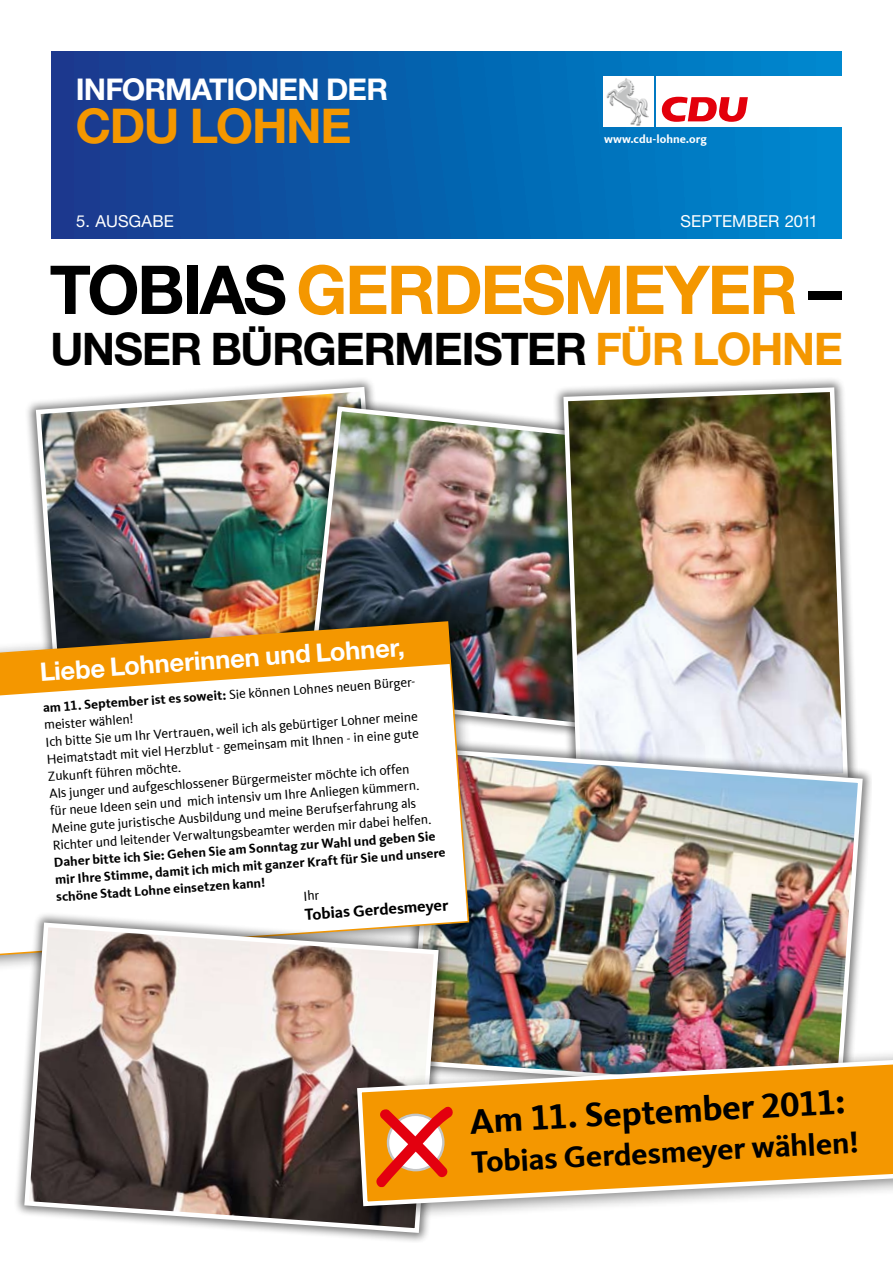
<style>
.page{position:relative;width:893px;height:1263px;background:#fff}
.page>*{position:absolute;margin:0;border:0;box-sizing:border-box;transform-origin:0 0}
.t1{font:700 67.5px "CDU Helvetica";letter-spacing:.005em;color:#f49700}
.t2{font:700 48px "CDU Helvetica";letter-spacing:.01em;color:#f49700}
.t3{font:700 45px "CDU Helvetica";letter-spacing:.01em;color:#000}
.t4{font:700 36px "CDU Kievit Tab";color:#000}
.t5{font:700 31.5px "CDU Kievit Tab";color:#000}
.t6{font:700 30px "CDU Helvetica";letter-spacing:.015em;color:#fff}
.t7{font:700 25.5px "CDU Helvetica";color:#fff}
.t8{font:16.5px "CDU Helvetica";letter-spacing:.045em;color:#fff}
.t9{font:700 16.5px "CDU Kievit Tab";color:#000}
.t10{font:13.5px/17.2px "CDU Kievit Tab";color:#000}
.t11{font:700 13.5px/17.2px "CDU Kievit Tab";color:#000}
.t12{font:700 12px "CDU Kievit Tab";color:#fff}
.s1{color:#000}
.s2{color:#f49700}
.s3{font-weight:700}
</style>
<div class="page">
<div style="left:23px;top:374px;width:369px;height:310px;background:#000;opacity:.5"></div>
<img style="left:33px;top:384px;width:352px;height:226px">
<div style="left:294px;top:394px;width:354px;height:345px;background:#000;opacity:.5"></div>
<img style="left:305px;top:404px;width:246px;height:329px">
<div style="left:551px;top:375px;width:307px;height:421px;background:#000;opacity:.5"></div>
<img style="left:561px;top:385px;width:289px;height:351px">
<div style="left:397px;top:736px;width:475px;height:368px;background:#000;opacity:.5"></div>
<img style="left:448px;top:746px;width:417px;height:300px">
<div style="left:51px;top:51px;width:791px;height:187px;background:linear-gradient(to right,#17398d,#008cd1)"></div>
<div style="left:604px;top:77px;width:50px;height:50px;background:#fff"></div>
<img style="left:607px;top:78px;width:42px;height:48px">
<div style="left:657px;top:77px;width:172px;height:50px;background:#fff"></div>
<svg style="left:661px;top:97px;width:87px;height:25px"></svg>
<div style="left:799px;top:77px;width:43px;height:50px;background:#fff"></div>
<div style="left:0;top:610px;width:484px;height:366px;background:#000;opacity:.5"></div>
<svg style="left:0;top:620px;width:470px;height:342px"></svg>
<div style="left:12px;top:910px;width:436px;height:332px;background:#000;opacity:.5"></div>
<svg style="left:22px;top:920px;width:419px;height:315px"></svg>
<div style="left:345px;top:1046px;width:548px;height:176px;background:#000;opacity:.5"></div>
<svg style="left:355px;top:1056px;width:538px;height:152px;background:#e4a33d"></svg>
<svg style="left:373px;top:1105px;width:83px;height:83px"></svg>
<svg style="left:305px;top:890px;width:14px;height:11px"></svg>
<h3 class="t6" style="left:77px;top:70px;width:312px">INFORMATIONEN DER</h3>
<h2 class="t2" style="left:77px;top:96px;width:275px">CDU LOHNE</h2>
<p class="t12" style="left:604px;top:132px;width:104px">www.cdu-lohne.org</p>
<p class="t8" style="left:77px;top:211px;width:99px">5. AUSGABE</p>
<p class="t8" style="left:681px;top:211px;width:137px">SEPTEMBER 2011</p>
<h1 class="t1" style="left:51px;top:248px;width:792px"><span class="s1">TOBIAS</span> GERDESMEYER <span class="s1">–</span></h1>
<h3 class="t3" style="left:51px;top:321px;width:792px">UNSER BÜRGERMEISTER <span class="s2">FÜR LOHNE</span></h3>
<h3 class="t7" style="left:39px;top:656px;width:369px;rotate:-4deg">LIEBE LOHNERINNEN UND LOHNER,</h3>
<p class="t10" style="left:43px;top:699px;width:381px;rotate:-4deg"><span class="s3">am 11. September ist es soweit:</span> Sie können Lohnes neuen Bürger&shy;meister wählen!<br>Ich bitte Sie um Ihr Vertrauen, weil ich als gebürtiger Lohner meine Heimatstadt mit viel Herzblut - gemeinsam mit Ihnen - in eine gute Zukunft führen möchte.<br>Als junger und aufgeschlossener Bürgermeister möchte ich offen für neue Ideen sein und mich intensiv um Ihre Anliegen kümmern.<br>Meine gute juristische Ausbildung und meine Berufserfahrung als Richter und leitender Verwaltungsbeamter werden mir dabei helfen.</p>
<p class="t11" style="left:53px;top:854px;width:393px;rotate:-4deg">Daher bitte ich Sie: Gehen Sie am Sonntag zur Wahl und geben Sie mir Ihre Stimme, damit ich mich mit ganzer Kraft für Sie und unsere schöne Stadt Lohne einsetzen kann!</p>
<p class="t9" style="left:304px;top:905px;width:145px;rotate:-4deg">Tobias Gerdesmeyer</p>
<h3 class="t4" style="left:468px;top:1100px;width:378px;rotate:-3deg">Am 11. September 2011:</h3>
<h3 class="t5" style="left:471px;top:1144px;width:389px;rotate:-3deg">Tobias Gerdesmeyer wählen!</h3>
</div>
